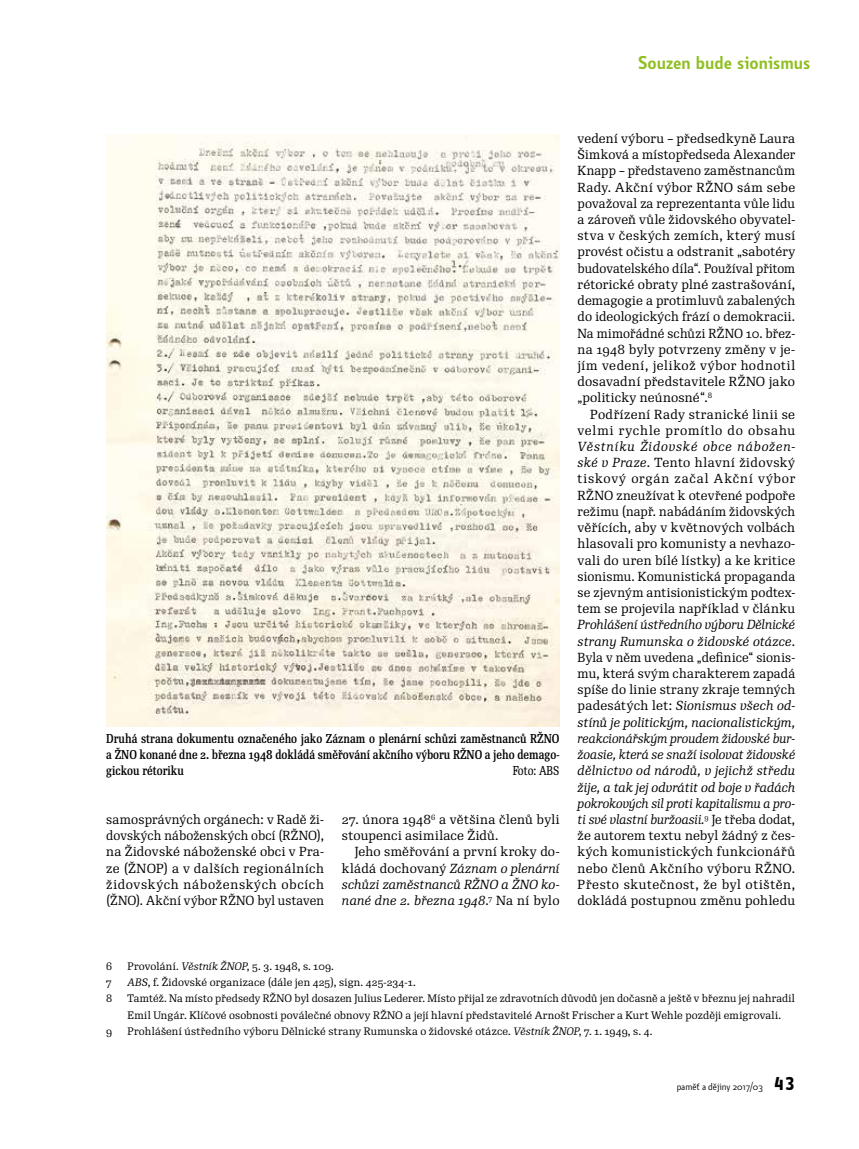
<style>
.page{position:relative;width:859px;height:1149px;background:#fff}
.page>*{position:absolute;margin:0;border:0;box-sizing:border-box;transform-origin:0 0}
.t1{font:600 18px "Botanika Std";color:#90bf21}
.t2{font:12.75px/16.2px "Re Public Std";letter-spacing:.025em;color:#000;text-align:justify}
.t3{font:italic 12.75px/16.2px "Re Public Std";letter-spacing:.005em;color:#000;text-align:justify}
.t4{font:12.75px/16.2px "Re Public Std";letter-spacing:.045em;color:#000;text-align:right}
.t5{font:500 12.45px/16.2px "Re Public Std Cond";color:#000;text-align:justify}
.t6{font:12.45px "Re Public Std Cond";color:#000}
.t7{font:10.5px/16.2px "Re Public Std";letter-spacing:.01em;color:#000}
.t8{font:9.75px "Botanika Std";color:#000}
.s1{font-style:normal}
.s2{font-style:italic}
.s3{font-family:"Botanika Mono";font-weight:700;font-size:18px}
</style>
<div class="page">
<img style="left:106px;top:135px;width:454px;height:591px">
<h1 class="t1" style="left:638px;top:51px;width:174px">Souzen bude sionismus</h1>
<p class="t5" style="left:106px;top:730px;width:455px">Druhá strana dokumentu označeného jako Záznam o plenární schůzi zaměstnanců RŽNO a ŽNO konané dne 2. března 1948 dokládá směřování akčního výboru RŽNO a jeho demago&shy;gickou rétoriku</p>
<p class="t6" style="left:513px;top:762px;width:48px">Foto: ABS</p>
<p class="t2" style="left:106px;top:811px;width:219px">samosprávných orgánech: v Radě ži&shy;dovských náboženských obcí (RŽNO), na Židovské náboženské obci v Pra&shy;ze (ŽNOP) a v dalších regionálních židovských náboženských obcích (ŽNO). Akční výbor RŽNO byl ustaven</p>
<p class="t2" style="left:342px;top:811px;width:219px">27. února 1948<sup>6</sup> a většina členů byli stoupenci asimilace Židů.</p>
<p class="t3" style="left:342px;top:843px;width:219px;text-indent:13px"><span class="s1">Jeho směřování a první kroky do&shy;kládá dochovaný</span> Záznam o plenární schůzi zaměstnanců RŽNO a ŽNO ko&shy;nané dne 2. března 1948<span class="s1">.</span><sup>7</sup> <span class="s1">Na ní bylo</span></p>
<p class="t2" style="left:578px;top:130px;width:219px">vedení výboru – předsedkyně Laura Šimková a místopředseda Alexander Knapp – představeno zaměstnancům Rady. Akční výbor RŽNO sám sebe považoval za reprezentanta vůle lidu a zároveň vůle židovského obyvatel&shy;stva v českých zemích, který musí provést očistu a odstranit „sabotéry budovatelského díla“. Používal přitom rétorické obraty plné zastrašování, demagogie a protimluvů zabalených do ideologických frází o demokracii.<br>Na mimořádné schůzi RŽNO 10. břez&shy;na 1948 byly potvrzeny změny v je&shy;jím vedení, jelikož výbor hodnotil dosavadní představitele RŽNO jako „politicky neúnosné“.<sup>8</sup></p>
<p class="t4" style="left:578px;top:406px;width:219px">Podřízení Rady stranické linii se velmi rychle promítlo do obsahu</p>
<p class="t2" style="left:578px;top:438px;width:219px"><span class="s2">Věstníku Židovské obce nábožen&shy;ské v Praze</span>. Tento hlavní židovský tiskový orgán začal Akční výbor RŽNO zneužívat k otevřené podpoře režimu (např. nabádáním židovských věřících, aby v květnových volbách hlasovali pro komunisty a nevhazo&shy;vali do uren bílé lístky) a ke kritice sionismu. Komunistická propaganda se zjevným antisionistickým podtex&shy;tem se projevila například v článku</p>
<p class="t3" style="left:578px;top:616px;width:219px">Prohlášení ústředního výboru Dělnické strany Rumunska o židovské otázce<span class="s1">.<br>Byla v něm uvedena „definice“ sionis&shy;mu, která svým charakterem zapadá spíše do linie strany zkraje temných padesátých let:</span> Sionismus všech od&shy;stínů je politickým, nacionalistickým, reakcionářským proudem židovské bur&shy;žoasie, která se snaží isolovat židovské dělnictvo od národů, v jejichž středu žije, a tak jej odvrátit od boje v řadách pokrokových sil proti kapitalismu a pro&shy;ti své vlastní buržoasii.<sup>9</sup> <span class="s1">Je třeba dodat, že autorem textu nebyl žádný z čes&shy;kých komunistických funkcionářů nebo členů Akčního výboru RŽNO.<br>Přesto skutečnost, že byl otištěn, dokládá postupnou změnu pohledu</span></p>
<p class="t7" style="left:106px;top:957px;width:8px">6</p>
<p class="t7" style="left:128px;top:957px;width:208px">Provolání<span class="s2">. Věstník ŽNOP</span>, 5. 3. 1948, s. 109.</p>
<p class="t7" style="left:106px;top:974px;width:7px">7</p>
<p class="t7" style="left:128px;top:974px;width:290px"><span class="s2">ABS</span>, f. Židovské organizace (dále jen 425), sign. 425-234-1.</p>
<p class="t7" style="left:106px;top:990px;width:8px">8</p>
<p class="t7" style="left:128px;top:990px;width:669px">Tamtéž. Na místo předsedy RŽNO byl dosazen Julius Lederer. Místo přijal ze zdravotních důvodů jen dočasně a ještě v březnu jej nahradil<br>Emil Ungár. Klíčové osobnosti poválečné obnovy RŽNO a její hlavní představitelé Arnošt Frischer a Kurt Wehle později emigrovali.</p>
<p class="t7" style="left:106px;top:1022px;width:8px">9</p>
<p class="t7" style="left:128px;top:1022px;width:526px">Prohlášení ústředního výboru Dělnické strany Rumunska o židovské otázce<span class="s2">. Věstník ŽNOP</span>, 7. 1. 1949, s. 4.</p>
<p class="t8" style="left:677px;top:1080px;width:120px">paměť a dějiny 2017/03 <span class="s3">43</span></p>
</div>
